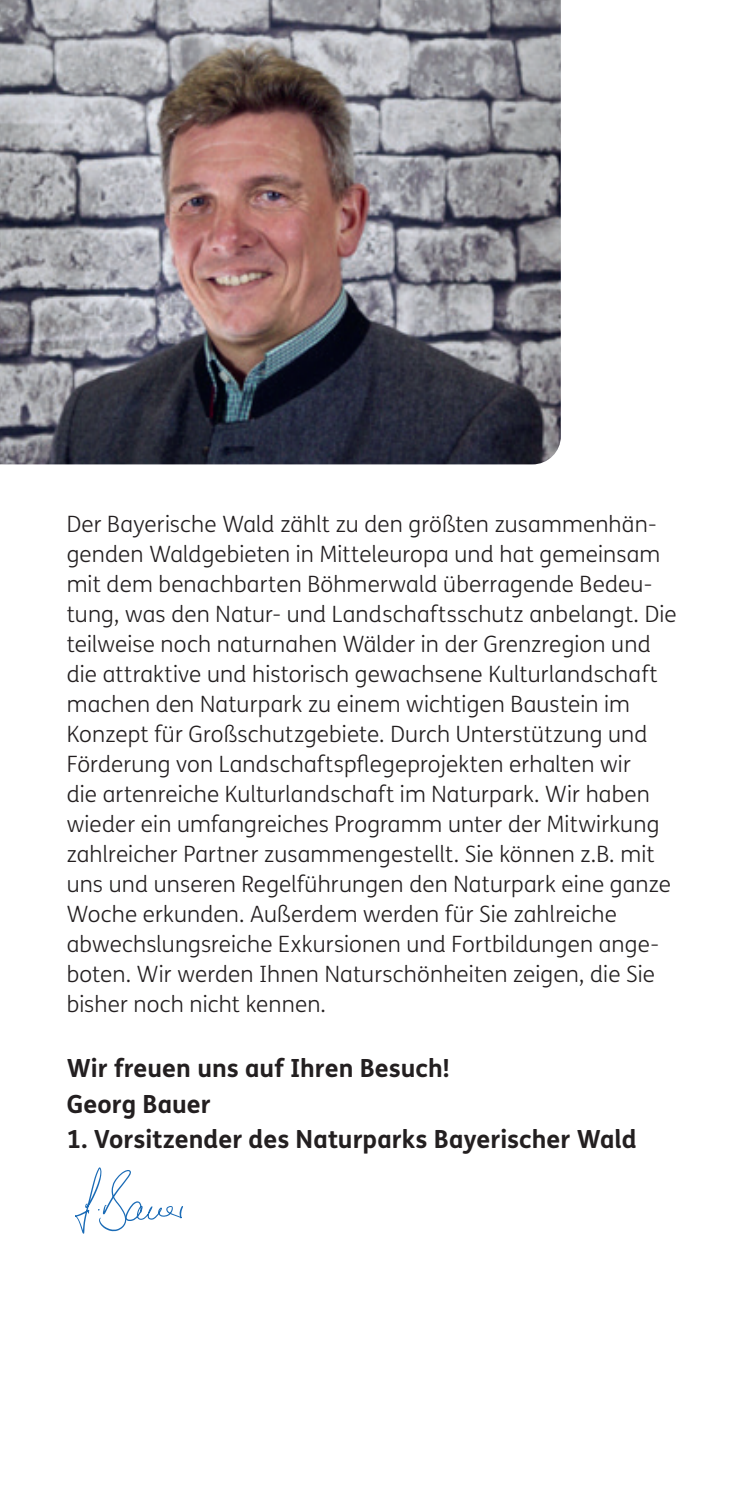
<style>
.page{position:relative;width:745px;height:1489px;background:#fff}
.page>*{position:absolute;margin:0;border:0;box-sizing:border-box;transform-origin:0 0}
.t1{font:700 25px/35px "FS Me";color:#231f20}
.t2{font:300 22.5px/30px "FS Me";letter-spacing:.005em;color:#231f20}
.t3{font:12px "Helvetica Neue";color:#000208}
</style>
<div class="page">
<img style="left:0;top:0;width:560px;height:464px">
<svg style="left:75px;top:1167px;width:108px;height:66px"></svg>
<p class="t2" style="left:67px;top:508px;width:611px">Der Bayerische Wald zählt zu den größten zusammenhän&shy;genden Waldgebieten in Mitteleuropa und hat gemeinsam mit dem benachbarten Böhmerwald überragende Bedeu&shy;tung, was den Natur- und Landschaftsschutz anbelangt. Die teilweise noch naturnahen Wälder in der Grenzregion und die attraktive und historisch gewachsene Kulturlandschaft machen den Naturpark zu einem wichtigen Baustein im Konzept für Großschutzgebiete. Durch Unterstützung und Förderung von Landschaftspflegeprojekten erhalten wir<br>die artenreiche Kulturlandschaft im Naturpark. Wir haben wieder ein umfangreiches Programm unter der Mitwirkung zahlreicher Partner zusammengestellt. Sie können z.B. mit uns und unseren Regelführungen den Naturpark eine ganze Woche erkunden. Außerdem werden für Sie zahlreiche abwechslungsreiche Exkursionen und Fortbildungen ange&shy;boten. Wir werden Ihnen Naturschönheiten zeigen, die Sie bisher noch nicht kennen.</p>
<p class="t3" style="left:76px;top:930px;width:107px;rotate:10deg">Digitale Unterschrift</p>
<p class="t1" style="left:67px;top:1049px;width:384px">Wir freuen uns auf Ihren Besuch!<br>Georg Bauer</p>
<p class="t1" style="left:67px;top:1119px;width:571px">1. Vorsitzender des Naturparks Bayerischer Wald</p>
</div>
